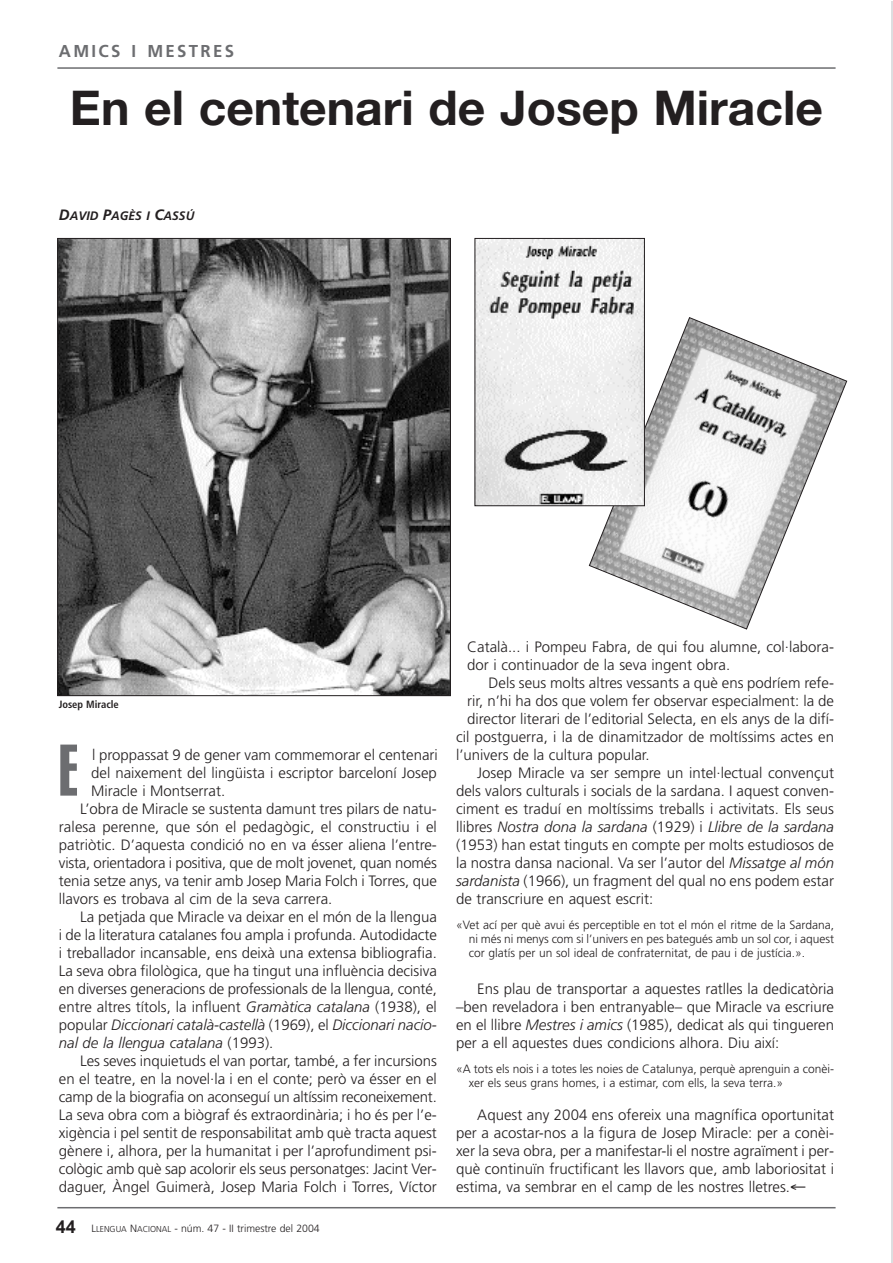
<style>
.page{position:relative;width:893px;height:1263px;background:#fff}
.page>*{position:absolute;margin:0;border:0;box-sizing:border-box;transform-origin:0 0}
.t1{font:70.8px "Swiss 911 BT Extra Compressed";color:#6c6d70;scale:.88 1}
.t2{font:700 48px "Helvetica Neue";color:#231f20}
.t3{font:700 17.25px "Frutiger LT Std";letter-spacing:.14em;color:#6c6d70}
.t4{font:300 15px/18px "Frutiger LT Std";color:#231f20;text-align:justify}
.t5{font:italic 300 15px "Frutiger LT Std";color:#231f20}
.t6{font:italic 700 12.3px "Frutiger LT Std";color:#231f20}
.t7{font:300 12px/14.4px "Frutiger LT Std";color:#231f20;text-align:justify}
.t8{font:300 10.5px "Frutiger LT Std";color:#231f20}
.t9{font:700 condensed 10.5px "Frutiger LT Std";color:#231f20}
.s1{font-size:15px}
.s2{font-style:italic}
.s3{font-style:normal}
.s4{font-family:"Arial";font-weight:700;font-size:18px}
.s5{font-size:8.55px}
</style>
<div class="page">
<hr style="left:891px;top:1px;width:1px;height:1262px;background:#dddee0">
<hr style="left:57px;top:1207px;width:779px;height:1px;background:#6c6d70">
<hr style="left:57px;top:67px;width:779px;height:2px;background:#6c6d70">
<img style="left:59px;top:240px;width:390px;height:454px">
<svg style="left:589px;top:317px;width:258px;height:313px"></svg>
<img style="left:477px;top:240px;width:166px;height:264px">
<div style="left:475px;top:238px;width:170px;height:268px;border:1px solid #231f20"></div>
<p class="t3" style="left:59px;top:41px;width:177px">AMICS I MESTRES</p>
<h2 class="t2" style="left:70px;top:78px;width:754px">En el centenari de Josep Miracle</h2>
<p class="t6" style="left:59px;top:208px;width:137px"><span class="s1">D</span>AVID <span class="s1">P</span>AGÈS I <span class="s1">C</span>ASSÚ</p>
<p class="t9" style="left:59px;top:698px;width:61px">Josep Miracle</p>
<h1 class="t1" style="left:59px;top:731px;width:23px">E</h1>
<p class="t4" style="left:92px;top:746px;width:347px">l proppassat 9 de gener vam commemorar el centenari</p>
<p class="t4" style="left:91px;top:764px;width:347px">del naixement del lingüista i escriptor barceloní Josep</p>
<p class="t4" style="left:91px;top:782px;width:136px">Miracle i Montserrat.</p>
<p class="t4" style="left:80px;top:800px;width:358px">L’obra de Miracle se sustenta damunt tres pilars de natu-</p>
<p class="t4" style="left:59px;top:818px;width:379px">ralesa perenne, que són el pedagògic, el constructiu i el</p>
<p class="t4" style="left:59px;top:836px;width:379px">patriòtic. D’aquesta condició no en va ésser aliena l’entre-</p>
<p class="t4" style="left:59px;top:854px;width:379px">vista, orientadora i positiva, que de molt jovenet, quan només</p>
<p class="t4" style="left:59px;top:872px;width:379px">tenia setze anys, va tenir amb Josep Maria Folch i Torres, que</p>
<p class="t4" style="left:59px;top:890px;width:275px">llavors es trobava al cim de la seva carrera.</p>
<p class="t4" style="left:80px;top:908px;width:358px">La petjada que Miracle va deixar en el món de la llengua</p>
<p class="t4" style="left:59px;top:926px;width:379px">i de la literatura catalanes fou ampla i profunda. Autodidacte</p>
<p class="t4" style="left:59px;top:944px;width:379px">i treballador incansable, ens deixà una extensa bibliografia.</p>
<p class="t4" style="left:59px;top:962px;width:379px">La seva obra filològica, que ha tingut una influència decisiva</p>
<p class="t4" style="left:59px;top:980px;width:379px">en diverses generacions de professionals de la llengua, conté,</p>
<p class="t4" style="left:59px;top:998px;width:379px">entre altres títols, la influent <span class="s2">Gramàtica catalana</span> (1938), el</p>
<p class="t5" style="left:59px;top:1016px;width:379px"><span class="s3">popular</span> Diccionari català-castellà <span class="s3">(1969), el</span> Diccionari nacio-</p>
<p class="t5" style="left:59px;top:1034px;width:216px">nal de la llengua catalana <span class="s3">(1993).</span></p>
<p class="t4" style="left:80px;top:1052px;width:358px">Les seves inquietuds el van portar, també, a fer incursions</p>
<p class="t4" style="left:59px;top:1070px;width:379px">en el teatre, en la novel·la i en el conte; però va ésser en el</p>
<p class="t4" style="left:59px;top:1088px;width:379px">camp de la biografia on aconseguí un altíssim reconeixement.</p>
<p class="t4" style="left:59px;top:1106px;width:379px">La seva obra com a biògraf és extraordinària; i ho és per l’e-</p>
<p class="t4" style="left:59px;top:1124px;width:379px">xigència i pel sentit de responsabilitat amb què tracta aquest</p>
<p class="t4" style="left:59px;top:1142px;width:379px">gènere i, alhora, per la humanitat i per l’aprofundiment psi-</p>
<p class="t4" style="left:59px;top:1160px;width:379px">cològic amb què sap acolorir els seus personatges: Jacint Ver-</p>
<p class="t4" style="left:59px;top:1178px;width:379px">daguer, Àngel Guimerà, Josep Maria Folch i Torres, Víctor</p>
<p class="t8" style="left:56px;top:1222px;width:265px"><span class="s4">44</span> L<span class="s5">LENGUA</span> N<span class="s5">ACIONAL</span> - núm. 47 - II trimestre del 2004</p>
<p class="t4" style="left:467px;top:638px;width:368px">Català... i Pompeu Fabra, de qui fou alumne, col·labora&shy;dor i continuador de la seva ingent obra.</p>
<p class="t4" style="left:488px;top:674px;width:347px">Dels seus molts altres vessants a què ens podríem refe-</p>
<p class="t4" style="left:467px;top:692px;width:368px">rir, n’hi ha dos que volem fer observar especialment: la de</p>
<p class="t4" style="left:467px;top:710px;width:368px">director literari de l’editorial Selecta, en els anys de la difí-</p>
<p class="t4" style="left:456px;top:728px;width:379px">cil postguerra, i la de dinamitzador de moltíssims actes en</p>
<p class="t4" style="left:456px;top:746px;width:195px">l’univers de la cultura popular.</p>
<p class="t4" style="left:477px;top:764px;width:358px">Josep Miracle va ser sempre un intel·lectual convençut</p>
<p class="t4" style="left:456px;top:782px;width:379px">dels valors culturals i socials de la sardana. I aquest conven-</p>
<p class="t4" style="left:456px;top:800px;width:379px">ciment es traduí en moltíssims treballs i activitats. Els seus</p>
<p class="t5" style="left:456px;top:818px;width:379px"><span class="s3">llibres</span> Nostra dona la sardana <span class="s3">(1929) i</span> Llibre de la sardana</p>
<p class="t4" style="left:456px;top:836px;width:379px">(1953) han estat tinguts en compte per molts estudiosos de</p>
<p class="t4" style="left:456px;top:854px;width:379px">la nostra dansa nacional. Va ser l’autor del <span class="s2">Missatge al món</span></p>
<p class="t4" style="left:456px;top:872px;width:379px"><span class="s2">sardanista</span> (1966), un fragment del qual no ens podem estar</p>
<p class="t4" style="left:456px;top:890px;width:199px">de transcriure en aquest escrit:</p>
<p class="t7" style="left:469px;top:917px;width:367px;text-indent:-13px">«Vet ací per què avui és perceptible en tot el món el ritme de la Sardana, ni més ni menys com si l’univers en pes bategués amb un sol cor, i aquest cor glatís per un sol ideal de confraternitat, de pau i de justícia.».</p>
<p class="t4" style="left:456px;top:980px;width:379px;text-indent:21px">Ens plau de transportar a aquestes ratlles la dedicatòria –ben reveladora i ben entranyable– que Miracle va escriure en el llibre <span class="s2">Mestres i amics</span> (1985), dedicat als qui tingueren per a ell aquestes dues condicions alhora. Diu així:</p>
<p class="t7" style="left:469px;top:1061px;width:367px;text-indent:-13px">«A tots els nois i a totes les noies de Catalunya, perquè aprenguin a conèi&shy;xer els seus grans homes, i a estimar, com ells, la seva terra.»</p>
<p class="t4" style="left:456px;top:1106px;width:379px;text-indent:21px">Aquest any 2004 ens ofereix una magnífica oportunitat per a acostar-nos a la figura de Josep Miracle: per a conèi&shy;xer la seva obra, per a manifestar-li el nostre agraïment i per&shy;què continuïn fructificant les llavors que, amb laboriositat i estima, va sembrar en el camp de les nostres lletres.◻</p>
</div>
